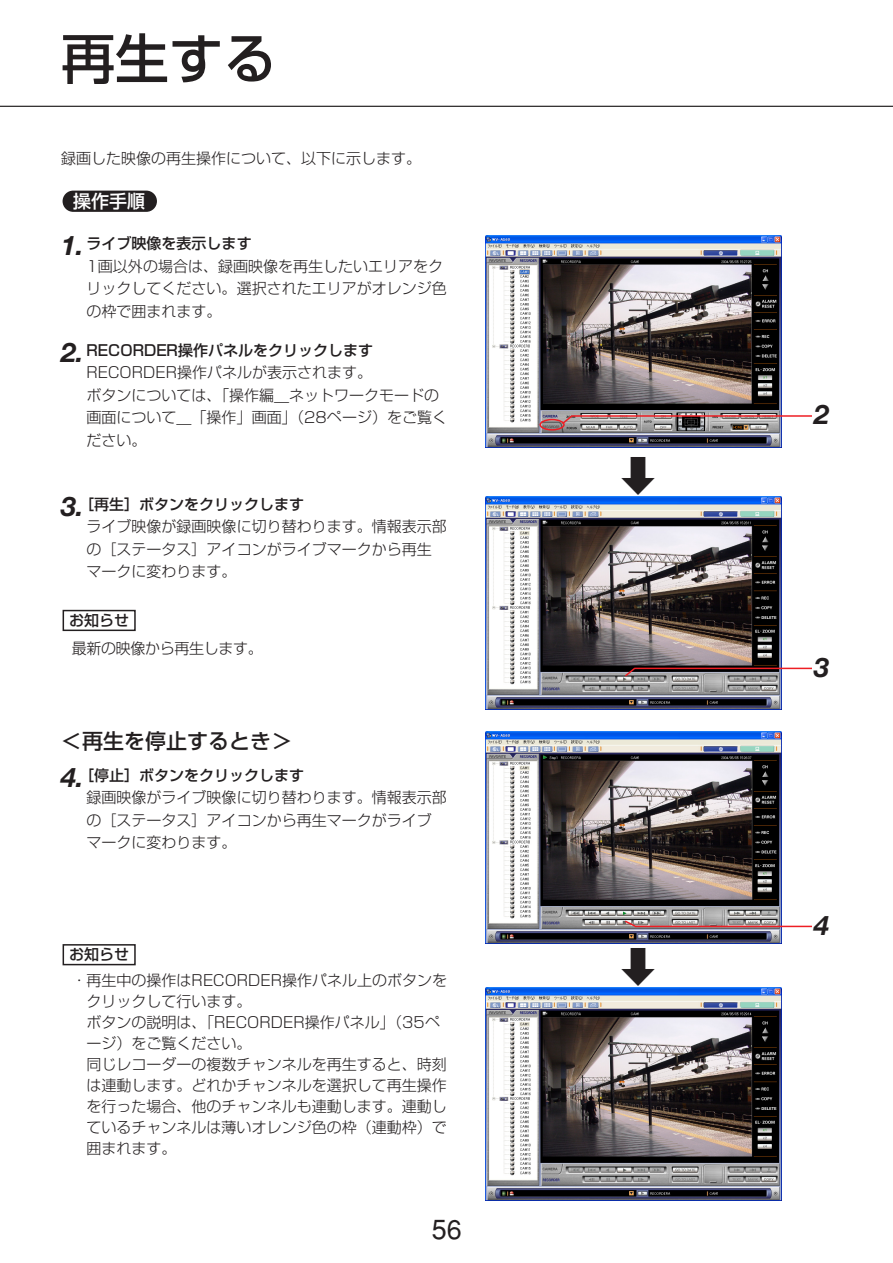
<style>
.page{position:relative;width:893px;height:1263px;background:#fff}
.page>*{position:absolute;margin:0;border:0;box-sizing:border-box;transform-origin:0 0}
.t1{font:500 54px "Shin Go";color:#231f20}
.t2{font:italic 700 27px "Helvetica Neue";color:#231f20}
.t3{font:27px "Helvetica";color:#231f20}
.t4{font:500 21px "Shin Go";color:#231f20}
.t5{font:500 18px "Shin Go";color:#fff}
.t6{font:300 15px/22.5px "Shin Go";color:#231f20}
.t7{font:300 15px "Shin Go";letter-spacing:-.025em;color:#231f20}
.t8{font:500 15px "Shin Go";color:#231f20}
.s1{font-family:"Helvetica Neue";font-weight:700;font-style:italic;font-size:27px}
.s2{font-weight:500}
</style>
<div class="page">
<hr style="left:0;top:106px;width:892px;height:1px;background:#231f20">
<div style="left:63px;top:191px;width:94px;height:21px;background:#231f20;border-radius:11px"></div>
<img style="left:486px;top:497px;width:295px;height:212px">
<img style="left:486px;top:731px;width:295px;height:213px">
<div style="left:63px;top:944px;width:73px;height:21px;border:2px solid #231f20"></div>
<img style="left:486px;top:988px;width:295px;height:213px">
<img style="left:486px;top:235px;width:295px;height:213px">
<hr style="left:572px;top:415px;width:244px;height:2px;background:#ee1e24">
<div style="left:812px;top:398px;width:21px;height:33px;background:#fff"></div>
<svg style="left:539px;top:414px;width:35px;height:17px"></svg>
<hr style="left:635px;top:668px;width:183px;height:1px;background:#ee1e24">
<div style="left:812px;top:650px;width:21px;height:34px;background:#fff"></div>
<svg style="left:623px;top:666px;width:14px;height:12px"></svg>
<hr style="left:635px;top:926px;width:183px;height:1px;background:#ee1e24">
<div style="left:812px;top:908px;width:21px;height:34px;background:#fff"></div>
<svg style="left:623px;top:919px;width:14px;height:9px"></svg>
<div style="left:63px;top:610px;width:73px;height:21px;border:2px solid #231f20"></div>
<h1 class="t1" style="left:61px;top:39px;width:217px">再生する</h1>
<p class="t6" style="left:61px;top:149px;width:361px">録画した映像の再生操作について、以下に示します。</p>
<p class="t5" style="left:73px;top:194px;width:73px">操作手順</p>
<p class="t6" style="left:87px;top:235px;width:361px;text-indent:-26px"><span class="s1">1.</span> <span class="s2">ライブ映像を表示します<br></span>1画以外の場合は、録画映像を再生したいエリアをクリックしてください。選択されたエリアがオレンジ色の枠で囲まれます。</p>
<p class="t6" style="left:87px;top:341px;width:362px;text-indent:-26px"><span class="s1">2.</span> <span class="s2">RECORDER操作パネルをクリックします<br></span>RECORDER操作パネルが表示されます。<br>ボタンについては、「操作編＿ネットワークモードの画面について＿「操作」画面」（28ページ）をご覧ください。</p>
<p class="t6" style="left:87px;top:495px;width:361px;text-indent:-26px"><span class="s1">3.</span><span class="s2">［再生］ボタンをクリックします<br></span>ライブ映像が録画映像に切り替わります。情報表示部の［ステータス］アイコンがライブマークから再生マークに変わります。</p>
<p class="t8" style="left:69px;top:615px;width:61px">お知らせ</p>
<p class="t7" style="left:72px;top:642px;width:192px">最新の映像から再生します。</p>
<h3 class="t4" style="left:61px;top:733px;width:232px">＜再生を停止するとき＞</h3>
<p class="t6" style="left:87px;top:766px;width:361px;text-indent:-26px"><span class="s1">4.</span><span class="s2">［停止］ボタンをクリックします<br></span>録画映像がライブ映像に切り替わります。情報表示部の［ステータス］アイコンから再生マークがライブマークに変わります。</p>
<p class="t8" style="left:69px;top:949px;width:61px">お知らせ</p>
<p class="t6" style="left:87px;top:972px;width:362px;line-height:21px;text-indent:-15px">・再生中の操作はRECORDER操作パネル上のボタンをクリックして行います。<br>ボタンの説明は、「RECORDER操作パネル」（35ページ）をご覧ください。<br>同じレコーダーの複数チャンネルを再生すると、時刻は連動します。どれかチャンネルを選択して再生操作を行った場合、他のチャンネルも連動します。連動しているチャンネルは薄いオレンジ色の枠（連動枠）で囲まれます。</p>
<h2 class="t3" style="left:431px;top:1219px;width:32px">56</h2>
<h2 class="t2" style="left:814px;top:405px;width:17px">2</h2>
<h2 class="t2" style="left:814px;top:657px;width:17px">3</h2>
<h2 class="t2" style="left:814px;top:915px;width:17px">4</h2>
</div>
